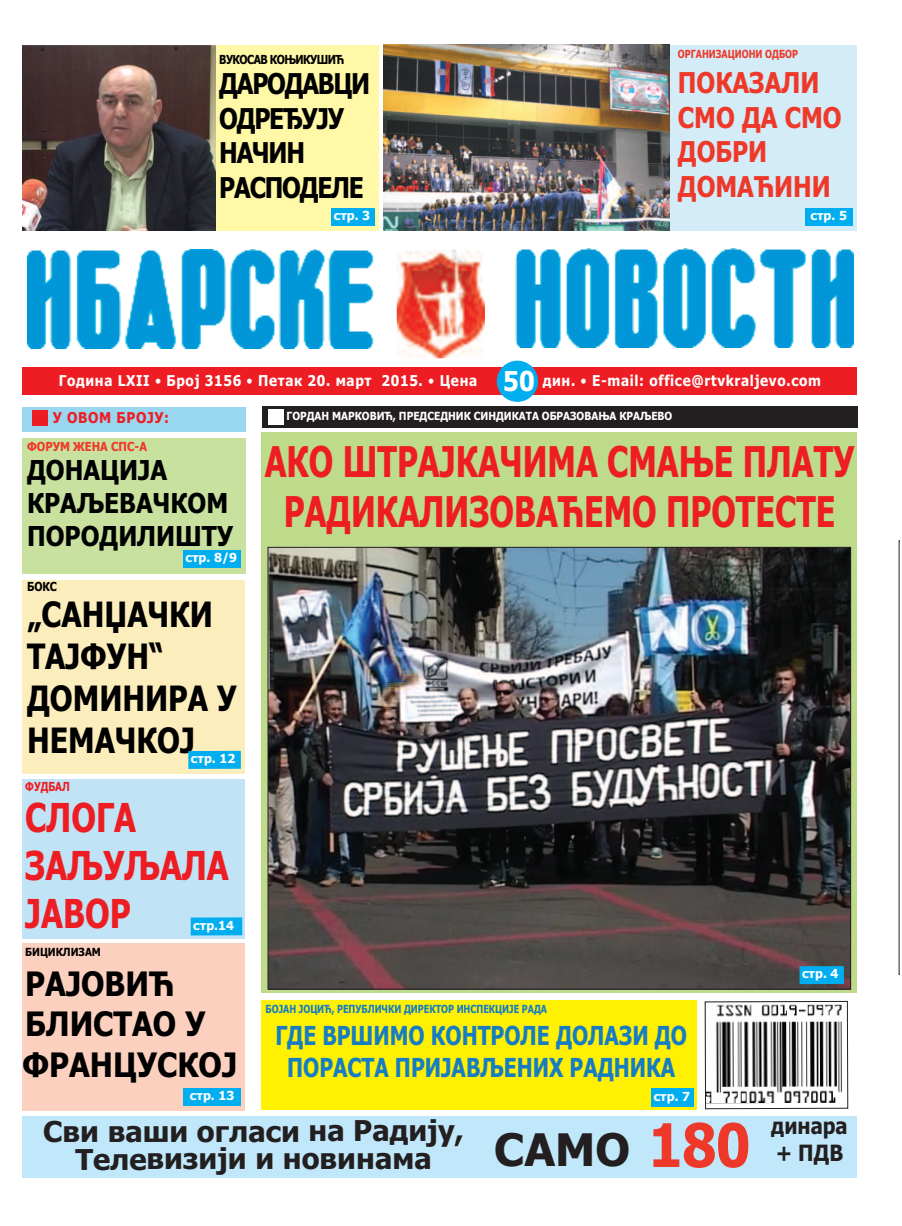
<style>
.page{position:relative;width:902px;height:1226px;background:#fff}
.page>*{position:absolute;margin:0;border:0;box-sizing:border-box;transform-origin:0 0}
.t1{font:700 60px "Tahoma";color:#ee392a;scale:.9 1}
.t2{font:700 45px "Tahoma";color:#231f20}
.t3{font:700 42.5px/50px "Tahoma";color:#ee1d23;text-align:center;scale:.75 1}
.t4{font:700 40px/48px "Tahoma";color:#ee1d23;scale:.8 1}
.t5{font:700 35px/42px "Tahoma";color:#000;scale:.85 1}
.t6{font:700 33.75px/40.5px "Tahoma";color:#000;scale:.9 1}
.t7{font:700 28.75px/27.6px "Tahoma";letter-spacing:-.005em;color:#231f20;text-align:center}
.t8{font:700 28.75px/34.5px "Tahoma";letter-spacing:-.05em;color:#000;scale:.85 1}
.t9{font:700 28.75px/34.5px "Tahoma";color:#ee392a;scale:.85 1}
.t10{font:700 27.5px/33px "Tahoma";color:#000;scale:.89 1}
.t11{font:700 27.5px "Tahoma";color:#fff;scale:.9 1}
.t12{font:700 26.25px/31.5px "Tahoma";color:#177dc2;text-align:center;scale:.8 1}
.t13{font:700 22.5px/27px "Tahoma";color:#231f20;scale:.9 1}
.t14{font:700 15px "Tahoma";letter-spacing:.05em;color:#fff;scale:.9 1}
.t15{font:700 15px "Tahoma";letter-spacing:.05em;color:#ee1d23;scale:.9 1}
.t16{font:700 12.5px "Tahoma";color:#fff}
.t17{font:700 12.5px "Tahoma";letter-spacing:-.05em;color:#000;scale:.85 1}
.t18{font:700 12.5px "Tahoma";color:#ee392a;scale:.89 1}
.t19{font:700 12.5px "Tahoma";color:#ee1d23;scale:.8 1}
.t20{font:700 11.25px "Tahoma";color:#fff;scale:.9 1}
.t21{font:700 11.25px "Tahoma";color:#177dc2;scale:.8 1}
.t22{font:700 11.25px "Tahoma";color:#ee392a;scale:.8 1}
.t23{font:700 11.25px "Tahoma";color:#000;scale:.9 1}
.s1{font-weight:400}
</style>
<div class="page">
<img style="left:515px;top:249px;width:338px;height:98px">
<img style="left:28px;top:250px;width:346px;height:98px">
<div style="left:23px;top:367px;width:834px;height:28px;background:#ee1d23"></div>
<img style="left:397px;top:250px;width:88px;height:108px">
<div style="left:497px;top:361px;width:41px;height:41px;background:#00aeef;border-radius:50%"></div>
<div style="left:23px;top:438px;width:223px;height:136px;background:#c9e19e"></div>
<div style="left:23px;top:580px;width:222px;height:193px;background:#fcedbd"></div>
<div style="left:23px;top:779px;width:222px;height:160px;background:#c0e4f5"></div>
<div style="left:261px;top:433px;width:596px;height:560px;background:#bddb8a"></div>
<div style="left:23px;top:1117px;width:834px;height:61px;background:#c1e8fa"></div>
<div style="left:23px;top:408px;width:223px;height:24px;background:#99d6f0"></div>
<div style="left:23px;top:943px;width:222px;height:168px;background:#fbd0bf"></div>
<div style="left:32px;top:411px;width:16px;height:15px;background:#ee1d23"></div>
<div style="left:262px;top:406px;width:595px;height:22px;background:#231f20"></div>
<div style="left:268px;top:409px;width:16px;height:16px;background:#fff"></div>
<div style="left:183px;top:1088px;width:58px;height:18px;background:#00aeef"></div>
<div style="left:188px;top:751px;width:53px;height:18px;background:#00aeef"></div>
<div style="left:183px;top:550px;width:58px;height:18px;background:#00aeef"></div>
<svg style="left:899px;top:540px;width:1px;height:435px"></svg>
<img style="left:270px;top:549px;width:579px;height:438px">
<div style="left:191px;top:917px;width:51px;height:18px;background:#00aeef"></div>
<svg style="left:704px;top:1001px;width:144px;height:108px"></svg>
<div style="left:799px;top:966px;width:45px;height:18px;background:#00aeef"></div>
<div style="left:261px;top:1000px;width:436px;height:109px;background:#fff101"></div>
<div style="left:651px;top:1089px;width:42px;height:18px;background:#00aeef"></div>
<div style="left:668px;top:45px;width:189px;height:185px;background:#d4ecf7"></div>
<div style="left:805px;top:208px;width:47px;height:18px;background:#00aeef"></div>
<img style="left:383px;top:45px;width:286px;height:185px">
<div style="left:211px;top:45px;width:168px;height:185px;background:#fff8a6"></div>
<div style="left:331px;top:208px;width:43px;height:17px;background:#00aeef"></div>
<img style="left:23px;top:46px;width:193px;height:184px">
<p class="t17" style="left:219px;top:53px;width:148px">ВУКОСАВ КОЊИКУШИЋ</p>
<h3 class="t8" style="left:219px;top:67px;width:179px">ДАРОДАВЦИ<br>ОДРЕЂУЈУ<br>НАЧИН<br>РАСПОДЕЛЕ</h3>
<p class="t16" style="left:334px;top:208px;width:38px">стр. 3</p>
<p class="t22" style="left:678px;top:48px;width:152px">ОРГАНИЗАЦИОНИ ОДБОР</p>
<h3 class="t9" style="left:678px;top:66px;width:194px">ПОКАЗАЛИ<br>СМО ДА СМО<br>ДОБРИ<br>ДОМАЋИНИ</h3>
<p class="t16" style="left:810px;top:208px;width:38px">стр. 5</p>
<h3 class="t11" style="left:503px;top:365px;width:37px">50</h3>
<p class="t14" style="left:59px;top:372px;width:466px">Година LXII <span class="s1">•</span> Број 3156 <span class="s1">•</span> Петак 20. март 2015. <span class="s1">•</span> Цена</p>
<p class="t14" style="left:543px;top:372px;width:311px">дин. <span class="s1">•</span> Е-mail: office@rtvkraljevo.com</p>
<p class="t15" style="left:53px;top:409px;width:131px">У ОВОМ БРОЈУ:</p>
<p class="t18" style="left:27px;top:439px;width:136px">ФОРУМ ЖЕНА СПС-А</p>
<h3 class="t10" style="left:27px;top:454px;width:233px">ДОНАЦИЈА<br>КРАЉЕВАЧКОМ<br>ПОРОДИЛИШТУ</h3>
<p class="t17" style="left:27px;top:580px;width:37px">БОКС</p>
<h3 class="t5" style="left:27px;top:593px;width:248px">„САНЏАЧКИ<br>ТАЈФУН“<br>ДОМИНИРА У<br>НЕМАЧКОЈ</h3>
<p class="t19" style="left:25px;top:780px;width:57px">ФУДБАЛ</p>
<h3 class="t4" style="left:25px;top:794px;width:256px">СЛОГА<br>ЗАЉУЉАЛА<br>ЈАВОР</h3>
<p class="t16" style="left:185px;top:551px;width:53px">стр. 8/9</p>
<p class="t16" style="left:191px;top:751px;width:46px">стр. 12</p>
<p class="t16" style="left:193px;top:918px;width:42px">стр.14</p>
<p class="t23" style="left:25px;top:946px;width:86px">БИЦИКЛИЗАМ</p>
<h3 class="t6" style="left:23px;top:964px;width:240px">РАЈОВИЋ<br>БЛИСТАО У<br>ФРАНЦУСКОЈ</h3>
<p class="t16" style="left:190px;top:1088px;width:46px">стр. 13</p>
<p class="t20" style="left:287px;top:410px;width:430px">ГОРДАН МАРКОВИЋ, ПРЕДСЕДНИК СИНДИКАТА ОБРАЗОВАЊА КРАЉЕВО</p>
<h3 class="t3" style="left:265px;top:437px;width:788px">АКО ШТРАЈКАЧИМА СМАЊЕ ПЛАТУ<br>РАДИКАЛИЗОВАЋЕМО ПРОТЕСТЕ</h3>
<p class="t21" style="left:266px;top:1003px;width:353px">БОЈАН ЈОЦИЋ, РЕПУБЛИЧКИ ДИРЕКТОР ИНСПЕКЦИЈЕ РАДА</p>
<h3 class="t12" style="left:275px;top:1020px;width:516px">ГДЕ ВРШИМО КОНТРОЛЕ ДОЛАЗИ ДО<br>ПОРАСТА ПРИЈАВЉЕНИХ РАДНИКА</h3>
<p class="t16" style="left:654px;top:1089px;width:38px">стр. 7</p>
<p class="t16" style="left:802px;top:967px;width:38px">стр. 4</p>
<h3 class="t7" style="left:43px;top:1118px;width:422px">Сви ваши огласи на Радију,<br>Телевизији и новинама</h3>
<h2 class="t2" style="left:494px;top:1125px;width:137px">САМО</h2>
<h3 class="t13" style="left:771px;top:1113px;width:86px">динара + ПДВ</h3>
<h1 class="t1" style="left:648px;top:1111px;width:115px">180</h1>
</div>
